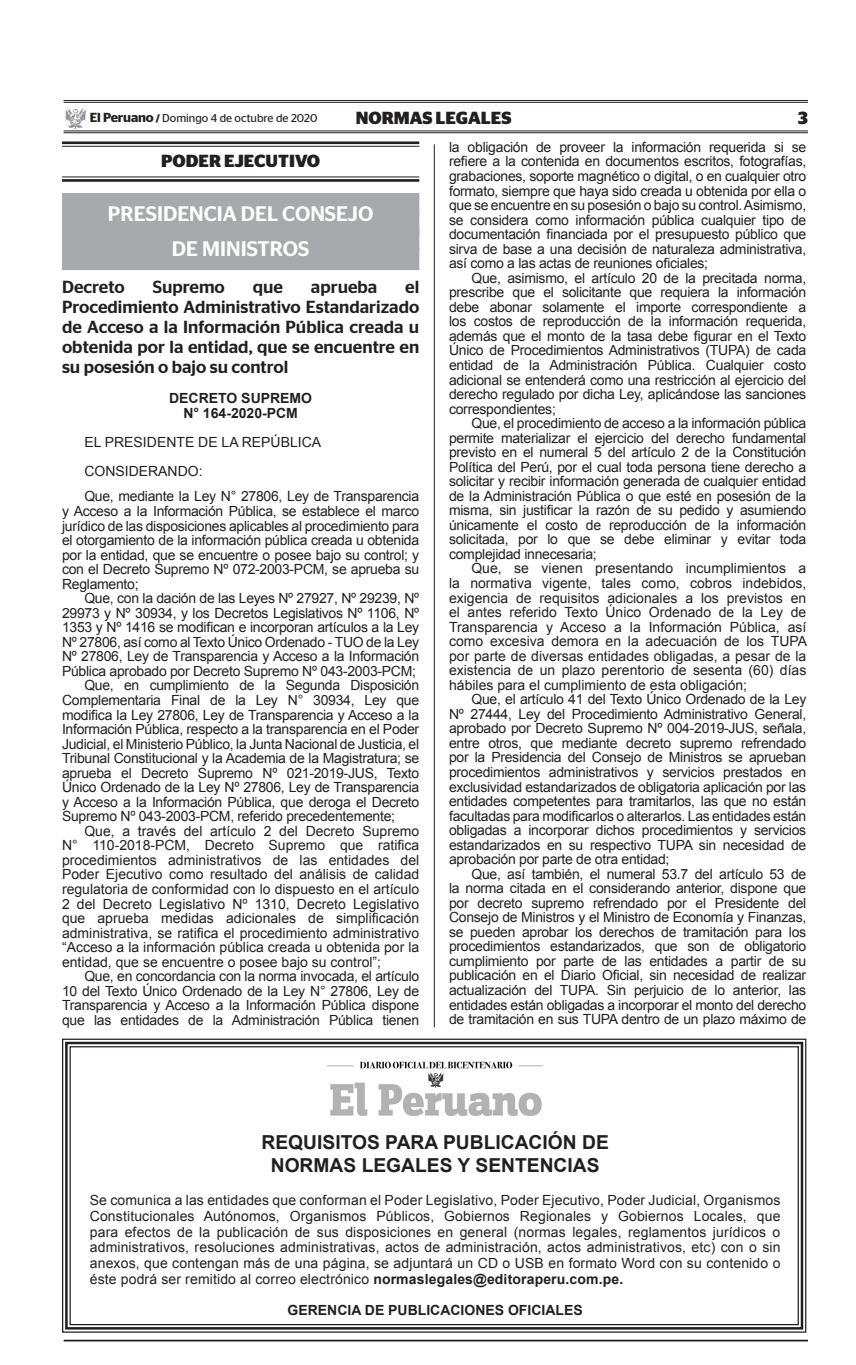
<style>
.page{position:relative;width:856px;height:1365px;background:#fff}
.page>*{position:absolute;margin:0;border:0;box-sizing:border-box;transform-origin:0 0}
.t1{font:500 21px/35px "Stag Sans";color:#fff;text-align:center}
.t2{font:700 19.25px/22.8px "Arial";color:#231f20;text-align:center}
.t3{font:500 17.5px/20.1px "Stag Sans";color:#231f20;text-align:justify}
.t4{font:700 17.5px "Stag Sans";color:#231f20}
.t5{font:14px/14.5px "Arial";letter-spacing:-.02em;color:#231f20;text-align:justify}
.t6{font:14px/29.1px "Arial";color:#231f20}
.t7{font:700 14px/15px "Arial";color:#231f20;text-align:center}
.t8{font:11.38px "Stag Sans";color:#231f20}
.s1{font-weight:600;font-size:13.12px}
.s2{font-weight:700;font-size:10.5px}
.s3{font-weight:700}
</style>
<div class="page">
<hr style="left:64px;top:100px;width:744px;height:1px;background:#231f20">
<hr style="left:64px;top:102px;width:744px;height:1px;background:#231f20">
<hr style="left:64px;top:131px;width:744px;height:1px;background:#231f20">
<hr style="left:64px;top:132px;width:744px;height:1px;background:#231f20">
<hr style="left:64px;top:1339px;width:744px;height:2px;background:#231f20">
<img style="left:65px;top:107px;width:22px;height:16px">
<svg style="left:66px;top:123px;width:19px;height:6px"></svg>
<hr style="left:434px;top:144px;width:1px;height:883px;background:#231f20">
<hr style="left:62px;top:141px;width:357px;height:3px;background:#231f20">
<hr style="left:62px;top:146px;width:357px;height:1px;background:#231f20">
<hr style="left:62px;top:176px;width:357px;height:1px;background:#231f20">
<hr style="left:62px;top:179px;width:357px;height:3px;background:#231f20">
<div style="left:62px;top:193px;width:357px;height:23px;background:#a8a9ad"></div>
<div style="left:62px;top:212px;width:357px;height:23px;background:#a8a9ad"></div>
<div style="left:62px;top:228px;width:357px;height:23px;background:#a8a9ad"></div>
<div style="left:62px;top:247px;width:357px;height:23px;background:#a8a9ad"></div>
<svg style="left:62px;top:1038px;width:745px;height:295px"></svg>
<div style="left:65px;top:1041px;width:738px;height:288px;border:3px solid #231f20"></div>
<img style="left:327px;top:1061px;width:215px;height:55px">
<p class="t8" style="left:90px;top:111px;width:229px"><span class="s1">El Peruano</span> <span class="s2">/</span> Domingo 4 de octubre de 2020</p>
<p class="t4" style="left:356px;top:107px;width:157px">NORMAS LEGALES</p>
<p class="t4" style="left:798px;top:107px;width:11px">3</p>
<p class="t4" style="left:161px;top:151px;width:161px">PODER EJECUTIVO</p>
<h1 class="t1" style="left:108px;top:196px;width:267px">PRESIDENCIA DEL CONSEJO<br>DE MINISTROS</h1>
<p class="t3" style="left:62px;top:276px;width:64px">Decreto</p>
<p class="t3" style="left:153px;top:276px;width:74px">Supremo</p>
<p class="t3" style="left:253px;top:276px;width:32px">que</p>
<p class="t3" style="left:311px;top:276px;width:68px">aprueba</p>
<p class="t5" style="left:449px;top:140px;width:359px">la obligación de proveer la información requerida si se refiere a la contenida en documentos escritos, fotografías, grabaciones, soporte magnético o digital, o en cualquier otro formato, siempre que haya sido creada u obtenida por ella o que se encuentre en su posesión o bajo su control. Asimismo, se considera como información pública cualquier tipo de documentación financiada por el presupuesto público que sirva de base a una decisión de naturaleza administrativa, así como a las actas de reuniones oficiales;</p>
<p class="t5" style="left:449px;top:271px;width:359px;text-indent:22px">Que, asimismo, el artículo 20 de la precitada norma, prescribe que el solicitante que requiera la información debe abonar solamente el importe correspondiente a los costos de reproducción de la información requerida, además que el monto de la tasa debe figurar en el Texto Único de Procedimientos Administrativos (TUPA) de cada entidad de la Administración Pública. Cualquier costo adicional se entenderá como una restricción al ejercicio del derecho regulado por dicha Ley, aplicándose las sanciones correspondientes;</p>
<p class="t5" style="left:449px;top:416px;width:359px;text-indent:22px">Que, el procedimiento de acceso a la información pública permite materializar el ejercicio del derecho fundamental previsto en el numeral 5 del artículo 2 de la Constitución Política del Perú, por el cual toda persona tiene derecho a solicitar y recibir información generada de cualquier entidad de la Administración Pública o que esté en posesión de la misma, sin justificar la razón de su pedido y asumiendo únicamente el costo de reproducción de la información solicitada, por lo que se debe eliminar y evitar toda complejidad innecesaria;</p>
<p class="t5" style="left:449px;top:561px;width:359px;text-indent:22px">Que, se vienen presentando incumplimientos a la normativa vigente, tales como, cobros indebidos, exigencia de requisitos adicionales a los previstos en el antes referido Texto Único Ordenado de la Ley de Transparencia y Acceso a la Información Pública, así como excesiva demora en la adecuación de los TUPA por parte de diversas entidades obligadas, a pesar de la existencia de un plazo perentorio de sesenta (60) días hábiles para el cumplimiento de esta obligación;</p>
<p class="t5" style="left:449px;top:692px;width:359px;text-indent:22px">Que, el artículo 41 del Texto Único Ordenado de la Ley Nº 27444, Ley del Procedimiento Administrativo General, aprobado por Decreto Supremo Nº 004-2019-JUS, señala, entre otros, que mediante decreto supremo refrendado por la Presidencia del Consejo de Ministros se aprueban procedimientos administrativos y servicios prestados en exclusividad estandarizados de obligatoria aplicación por las entidades competentes para tramitarlos, las que no están facultadas para modificarlos o alterarlos. Las entidades están obligadas a incorporar dichos procedimientos y servicios estandarizados en su respectivo TUPA sin necesidad de aprobación por parte de otra entidad;</p>
<p class="t5" style="left:449px;top:866px;width:359px;text-indent:22px">Que, así también, el numeral 53.7 del artículo 53 de la norma citada en el considerando anterior, dispone que por decreto supremo refrendado por el Presidente del Consejo de Ministros y el Ministro de Economía y Finanzas, se pueden aprobar los derechos de tramitación para los procedimientos estandarizados, que son de obligatorio cumplimiento por parte de las entidades a partir de su publicación en el Diario Oficial, sin necesidad de realizar actualización del TUPA. Sin perjuicio de lo anterior, las entidades están obligadas a incorporar el monto del derecho de tramitación en sus TUPA dentro de un plazo máximo de</p>
<p class="t3" style="left:62px;top:276px;width:359px;text-indent:343px">el Procedimiento Administrativo Estandarizado de Acceso a la Información Pública creada u obtenida por la entidad, que se encuentre en su posesión o bajo su control</p>
<p class="t7" style="left:169px;top:390px;width:144px">DECRETO SUPREMO<br>N° 164-2020-PCM</p>
<p class="t6" style="left:84px;top:428px;width:238px">EL PRESIDENTE DE LA REPÚBLICA<br>CONSIDERANDO:</p>
<p class="t5" style="left:62px;top:489px;width:359px;text-indent:22px">Que, mediante la Ley N° 27806, Ley de Transparencia y Acceso a la Información Pública, se establece el marco jurídico de las disposiciones aplicables al procedimiento para el otorgamiento de la información pública creada u obtenida por la entidad, que se encuentre o posee bajo su control; y con el Decreto Supremo Nº 072-2003-PCM, se aprueba su Reglamento;</p>
<p class="t5" style="left:84px;top:591px;width:336px">Que, con la dación de las Leyes Nº 27927, Nº 29239, Nº</p>
<p class="t5" style="left:62px;top:605px;width:359px">29973 y Nº 30934, y los Decretos Legislativos Nº 1106, Nº</p>
<p class="t5" style="left:62px;top:620px;width:359px">1353 y Nº 1416 se modifican e incorporan artículos a la Ley</p>
<p class="t5" style="left:62px;top:634px;width:359px">Nº 27806, así como al Texto Único Ordenado - TUO de la Ley</p>
<p class="t5" style="left:62px;top:649px;width:359px">Nº 27806, Ley de Transparencia y Acceso a la Información</p>
<p class="t5" style="left:62px;top:663px;width:355px">Pública aprobado por Decreto Supremo Nº 043-2003-PCM;</p>
<p class="t5" style="left:84px;top:678px;width:336px">Que, en cumplimiento de la Segunda Disposición</p>
<p class="t5" style="left:62px;top:693px;width:359px">Complementaria Final de la Ley N° 30934, Ley que</p>
<p class="t5" style="left:62px;top:707px;width:359px">modifica la Ley 27806, Ley de Transparencia y Acceso a la</p>
<p class="t5" style="left:62px;top:722px;width:359px">Información Pública, respecto a la transparencia en el Poder</p>
<p class="t5" style="left:62px;top:736px;width:359px">Judicial, el Ministerio Público, la Junta Nacional de Justicia, el</p>
<p class="t5" style="left:62px;top:751px;width:359px">Tribunal Constitucional y la Academia de la Magistratura; se</p>
<p class="t5" style="left:62px;top:765px;width:359px">aprueba el Decreto Supremo Nº 021-2019-JUS, Texto</p>
<p class="t5" style="left:62px;top:780px;width:359px">Único Ordenado de la Ley Nº 27806, Ley de Transparencia</p>
<p class="t5" style="left:62px;top:794px;width:359px">y Acceso a la Información Pública, que deroga el Decreto</p>
<p class="t5" style="left:62px;top:809px;width:334px">Supremo Nº 043-2003-PCM, referido precedentemente;</p>
<p class="t6" style="left:84px;top:816px;width:336px">Que, a través del artículo 2 del Decreto Supremo</p>
<p class="t6" style="left:62px;top:831px;width:359px">N° 110-2018-PCM, Decreto Supremo que ratifica</p>
<p class="t6" style="left:62px;top:845px;width:359px">procedimientos administrativos de las entidades del</p>
<p class="t6" style="left:62px;top:860px;width:359px">Poder Ejecutivo como resultado del análisis de calidad</p>
<p class="t6" style="left:62px;top:874px;width:359px">regulatoria de conformidad con lo dispuesto en el artículo</p>
<p class="t6" style="left:62px;top:889px;width:359px">2 del Decreto Legislativo Nº 1310, Decreto Legislativo</p>
<p class="t6" style="left:62px;top:903px;width:359px">que aprueba medidas adicionales de simplificación</p>
<p class="t6" style="left:62px;top:918px;width:359px">administrativa, se ratifica el procedimiento administrativo</p>
<p class="t6" style="left:62px;top:932px;width:359px">“Acceso a la información pública creada u obtenida por la</p>
<p class="t6" style="left:62px;top:947px;width:321px">entidad, que se encuentre o posee bajo su control”;</p>
<p class="t5" style="left:84px;top:969px;width:336px">Que, en concordancia con la norma invocada, el artículo</p>
<p class="t5" style="left:62px;top:983px;width:359px">10 del Texto Único Ordenado de la Ley N° 27806, Ley de</p>
<p class="t5" style="left:62px;top:998px;width:359px">Transparencia y Acceso a la Información Pública dispone</p>
<p class="t5" style="left:62px;top:1012px;width:359px">que las entidades de la Administración Pública tienen</p>
<h2 class="t2" style="left:261px;top:1131px;width:349px">REQUISITOS PARA PUBLICACIÓN DE<br>NORMAS LEGALES Y SENTENCIAS</h2>
<p class="t5" style="left:90px;top:1192px;width:692px;line-height:15.8px">Se comunica a las entidades que conforman el Poder Legislativo, Poder Ejecutivo, Poder Judicial, Organismos Constitucionales Autónomos, Organismos Públicos, Gobiernos Regionales y Gobiernos Locales, que para efectos de la publicación de sus disposiciones en general (normas legales, reglamentos jurídicos o administrativos, resoluciones administrativas, actos de administración, actos administrativos, etc) con o sin anexos, que contengan más de una página, se adjuntará un CD o USB en formato Word con su contenido o éste podrá ser remitido al correo electrónico <span class="s3">normaslegales@editoraperu.com.pe.</span></p>
<p class="t7" style="left:288px;top:1302px;width:297px">GERENCIA DE PUBLICACIONES OFICIALES</p>
</div>
